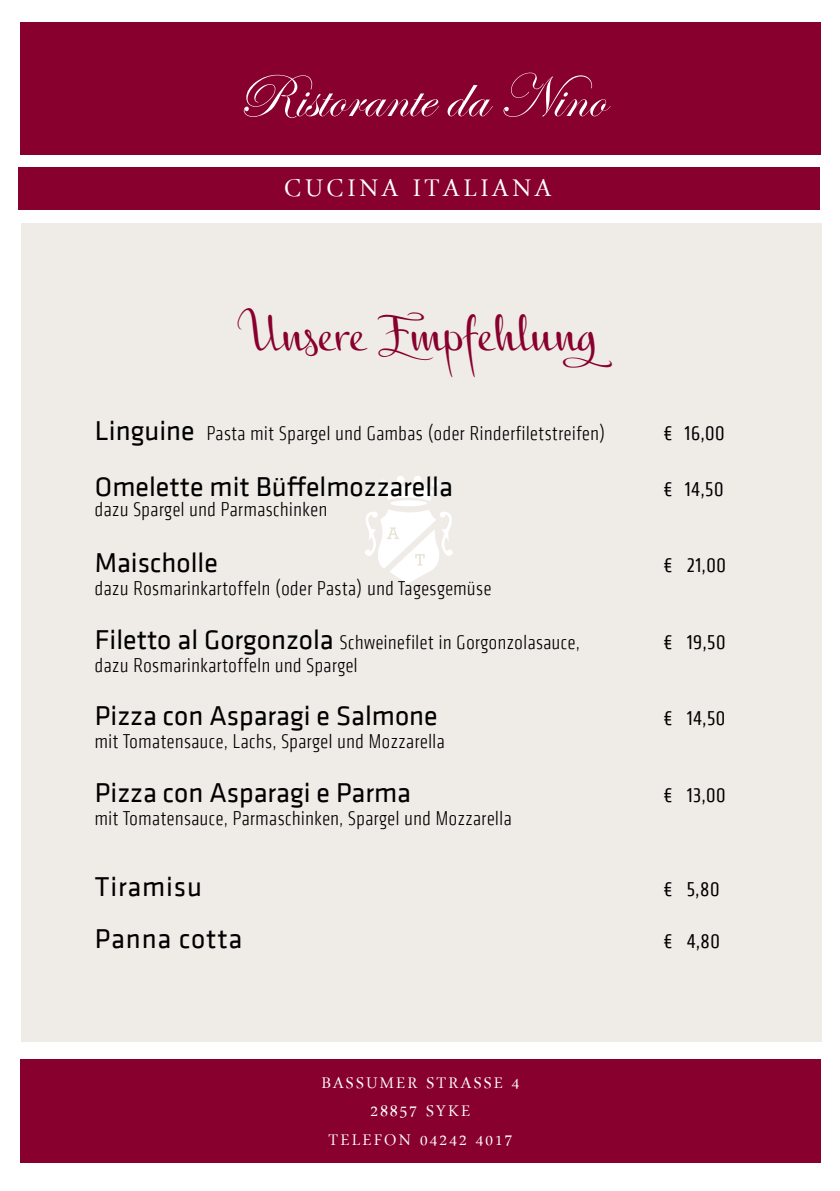
<style>
.page{position:relative;width:840px;height:1191px;background:#fff}
.page>*{position:absolute;margin:0;border:0;box-sizing:border-box;transform-origin:0 0}
.t1{font:62px "Edwardian Script ITC";color:#fff}
.t2{font:46px "Alfina";color:#88002e}
.t3{font:35.2px "Arabic Typesetting";letter-spacing:.1em;color:#fff}
.t4{font:28px "Klavika";color:#000}
.t5{font:28px "Klavika";letter-spacing:.03em;color:#000}
.t6{font:22.6px/28.2px "Arabic Typesetting";letter-spacing:.1em;color:#fff;text-align:center}
.t7{font:300 condensed 20.6px "Klavika CH";letter-spacing:.03em;color:#000}
.t8{font:condensed 20.6px "Klavika CH";letter-spacing:.03em;color:#000}
.s1{font-family:"Klavika";font-weight:400;font-stretch:normal;font-size:28px}
</style>
<div class="page">
<div style="left:21px;top:223px;width:799px;height:819px;background:#efece7"></div>
<div style="left:19px;top:167px;width:800px;height:42px;background:#88002e"></div>
<div style="left:20px;top:23px;width:800px;height:132px;background:#88002e"></div>
<div style="left:20px;top:1059px;width:800px;height:104px;background:#88002e"></div>
<div style="left:390px;top:500px;width:36px;height:6px;background:#fff;border-radius:50%"></div>
<svg style="left:384px;top:486px;width:49px;height:15px"></svg>
<div style="left:379px;top:479px;width:7px;height:8px;background:#fff;border-radius:50%"></div>
<div style="left:396px;top:476px;width:8px;height:7px;background:#fff;border-radius:50%"></div>
<div style="left:413px;top:476px;width:8px;height:7px;background:#fff;border-radius:50%"></div>
<div style="left:431px;top:479px;width:7px;height:8px;background:#fff;border-radius:50%"></div>
<svg style="left:365px;top:510px;width:88px;height:74px"></svg>
<h1 class="t1" style="left:236px;top:63px;width:369px">Ristorante da Nino</h1>
<h3 class="t3" style="left:284px;top:171px;width:269px">CUCINA ITALIANA</h3>
<h2 class="t2" style="left:242px;top:307px;width:384px">Unsere Empfehlung</h2>
<p class="t7" style="left:95px;top:422px;width:511px"><span class="s1">Linguine</span> Pasta mit Spargel und Gambas (oder Rinderfiletstreifen)</p>
<p class="t8" style="left:663px;top:421px;width:63px">€ 16,00</p>
<h3 class="t4" style="left:95px;top:468px;width:359px">Omelette mit Büffelmozzarella</h3>
<p class="t8" style="left:663px;top:477px;width:61px">€ 14,50</p>
<p class="t7" style="left:95px;top:498px;width:233px">dazu Spargel und Parmaschinken</p>
<h3 class="t4" style="left:95px;top:545px;width:124px">Maischolle</h3>
<p class="t8" style="left:663px;top:553px;width:64px">€ 21,00</p>
<p class="t7" style="left:95px;top:577px;width:397px">dazu Rosmarinkartoffeln (oder Pasta) und Tagesgemüse</p>
<p class="t7" style="left:95px;top:631px;width:486px"><span class="s1">Filetto al Gorgonzola</span> Schweinefilet in Gorgonzolasauce,</p>
<p class="t8" style="left:663px;top:630px;width:63px">€ 19,50</p>
<p class="t7" style="left:95px;top:653px;width:264px">dazu Rosmarinkartoffeln und Spargel</p>
<h3 class="t4" style="left:95px;top:698px;width:344px">Pizza con Asparagi e Salmone</h3>
<p class="t8" style="left:663px;top:706px;width:63px">€ 14,50</p>
<p class="t7" style="left:95px;top:730px;width:351px">mit Tomatensauce, Lachs, Spargel und Mozzarella</p>
<h3 class="t4" style="left:95px;top:774px;width:317px">Pizza con Asparagi e Parma</h3>
<p class="t8" style="left:663px;top:783px;width:64px">€ 13,00</p>
<p class="t7" style="left:95px;top:806px;width:418px">mit Tomatensauce, Parmaschinken, Spargel und Mozzarella</p>
<h3 class="t5" style="left:95px;top:868px;width:108px">Tiramisu</h3>
<p class="t8" style="left:663px;top:877px;width:57px">€ 5,80</p>
<h3 class="t5" style="left:95px;top:920px;width:149px">Panna cotta</h3>
<p class="t8" style="left:663px;top:929px;width:58px">€ 4,80</p>
<p class="t6" style="left:321px;top:1070px;width:199px">BASSUMER STRASSE 4<br>28857 SYKE<br>TELEFON 04242 4017</p>
</div>
